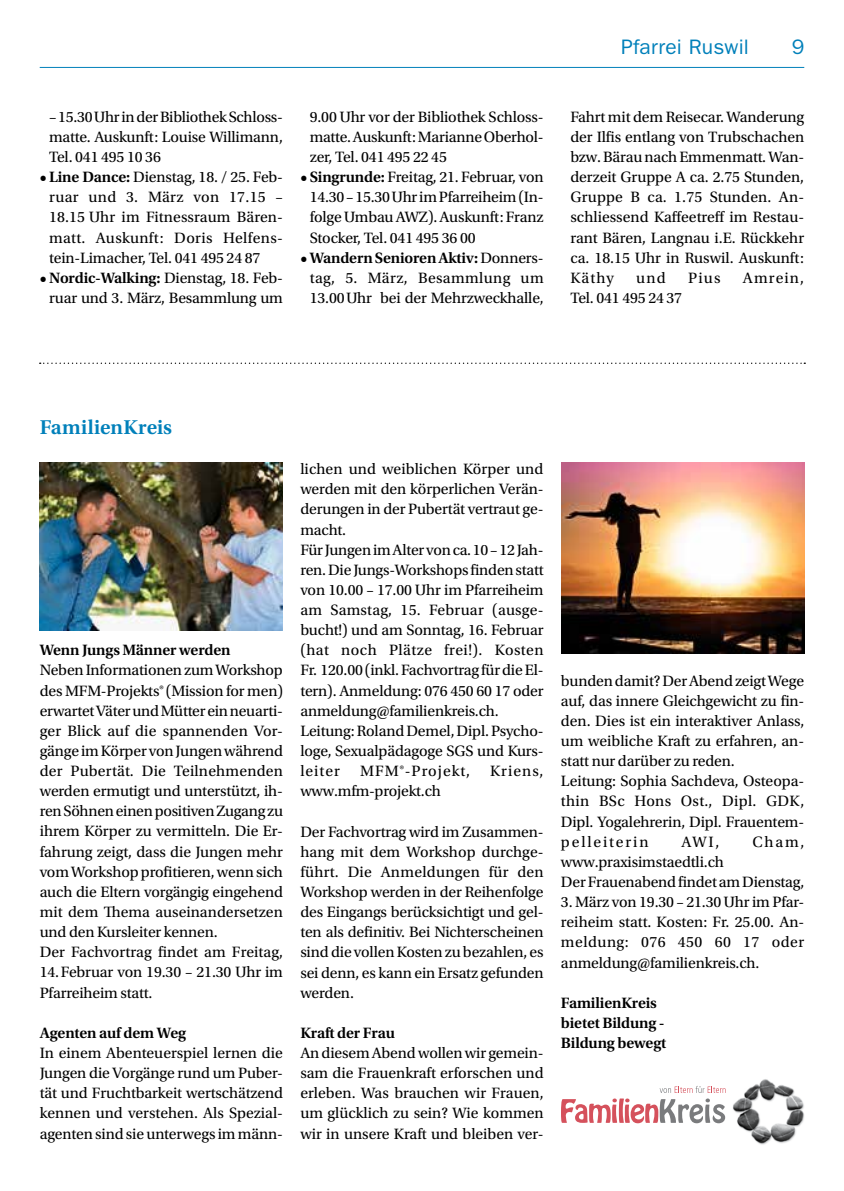
<style>
.page{position:relative;width:844px;height:1191px;background:#fff}
.page>*{position:absolute;margin:0;border:0;box-sizing:border-box;transform-origin:0 0}
.t1{font:21px "ITC Franklin Gothic Std";letter-spacing:.01em;color:#0080ba}
.t2{font:600 21px "Utopia Std";letter-spacing:.01em;color:#0080ba}
.t3{font:15.75px/20.1px "Utopia Std";letter-spacing:-.01em;color:#000;text-align:justify}
.t4{font:600 15.75px/20.1px "Utopia Std";letter-spacing:-.01em;color:#000}
.t5{font:15.75px "Utopia Std";letter-spacing:.06em;color:#000}
.s1{font-weight:600}
</style>
<div class="page">
<hr style="left:40px;top:67px;width:764px;height:1px;background:#0080ba">
<img style="left:40px;top:462px;width:243px;height:168px">
<img style="left:561px;top:462px;width:243px;height:191px">
<img style="left:733px;top:1079px;width:71px;height:66px">
<svg style="left:561px;top:1086px;width:164px;height:37px"></svg>
<svg style="left:40px;top:362px;width:765px;height:2px"></svg>
<p class="t3" style="left:49px;top:107px;width:235px">– 15.30 Uhr in der Bibliothek Schloss&shy;matte. Auskunft: Louise Willimann, Tel. 041 495 10 36</p>
<p class="t3" style="left:49px;top:167px;width:235px;text-indent:-9px"><span class="s1">• Line Dance:</span> Dienstag, 18. / 25. Feb&shy;ruar und 3. März von 17.15 – 18.15 Uhr im Fitnessraum Bären&shy;matt. Auskunft: Doris Helfens&shy;tein-Limacher, Tel. 041 495 24 87</p>
<p class="t3" style="left:40px;top:268px;width:245px;text-align:center"><span class="s1">• Nordic-Walking:</span> Dienstag, 18. Feb&shy;ruar und 3. März, Besammlung um</p>
<p class="t3" style="left:310px;top:107px;width:235px">9.00 Uhr vor der Bibliothek Schloss&shy;matte. Auskunft: Marianne Oberhol&shy;zer, Tel. 041 495 22 45</p>
<p class="t3" style="left:310px;top:167px;width:235px;text-indent:-9px"><span class="s1">• Singrunde:</span> Freitag, 21. Februar, von 14.30 – 15.30 Uhr im Pfarreiheim (In&shy;folge Umbau AWZ). Auskunft: Franz Stocker, Tel. 041 495 36 00</p>
<p class="t3" style="left:300px;top:248px;width:245px;text-align:center"><span class="s1">• Wandern Senioren Aktiv:</span> Donners&shy;tag, 5. März, Besammlung um<br>13.00Uhr bei der Mehrzweckhalle,</p>
<h1 class="t1" style="left:621px;top:35px;width:129px">Pfarrei Ruswil</h1>
<h1 class="t1" style="left:791px;top:35px;width:14px">9</h1>
<p class="t3" style="left:570px;top:107px;width:235px">Fahrt mit dem Reisecar. Wanderung der Ilfis entlang von Trubschachen bzw. Bärau nach Emmenmatt. Wan&shy;derzeit Gruppe A ca. 2.75 Stunden, Gruppe B ca. 1.75 Stunden. An&shy;schliessend Kaffeetreff im Restau&shy;rant Bären, Langnau i.E. Rückkehr ca. 18.15 Uhr in Ruswil. Auskunft:<br>Käthy</p>
<p class="t3" style="left:636px;top:268px;width:31px">und</p>
<p class="t3" style="left:688px;top:268px;width:34px">Pius</p>
<p class="t3" style="left:742px;top:268px;width:63px">Amrein,</p>
<p class="t3" style="left:570px;top:288px;width:113px">Tel. 041 495 24 37</p>
<h1 class="t2" style="left:40px;top:415px;width:134px">FamilienKreis</h1>
<p class="t4" style="left:40px;top:640px;width:192px">Wenn Jungs Männer werden</p>
<p class="t3" style="left:40px;top:660px;width:245px;text-align:left">Neben Informationen zum Workshop des MFM-Projekts® (Mission for men) erwartet Väter und Mütter ein neuarti&shy;ger Blick auf die spannenden Vor&shy;gänge im Körper von Jungen während der Pubertät. Die Teilnehmenden werden ermutigt und unterstützt, ih&shy;ren Söhnen einen positiven Zugang zu ihrem Körper zu vermitteln. Die Er&shy;fahrung zeigt, dass die Jungen mehr vom Workshop profitieren, wenn sich auch die Eltern vorgängig eingehend mit dem Thema auseinandersetzen und den Kursleiter kennen.<br>Der Fachvortrag findet am Freitag, 14.Februar von 19.30 – 21.30 Uhr im Pfarreiheim statt.</p>
<p class="t4" style="left:40px;top:1022px;width:148px">Agenten auf dem Weg</p>
<p class="t3" style="left:40px;top:1043px;width:245px">In einem Abenteuerspiel lernen die Jungen die Vorgänge rund um Puber&shy;tät und Fruchtbarkeit wertschätzend kennen und verstehen. Als Spezial&shy;agenten sind sie unterwegs im männ-</p>
<p class="t3" style="left:300px;top:459px;width:245px;text-align:left">lichen und weiblichen Körper und werden mit den körperlichen Verän&shy;derungen in der Pubertät vertraut ge&shy;macht.<br>Für Jungen im Alter von ca. 10 – 12 Jah&shy;ren. Die Jungs-Workshops finden statt von 10.00 – 17.00 Uhr im Pfarreiheim am Samstag, 15. Februar (ausge&shy;bucht!) und am Sonntag, 16. Februar (hat noch Plätze frei!). Kosten<br>Fr. 120.00 (inkl. Fachvortrag für die El&shy;tern). Anmeldung: 076 450 60 17 oder anmeldung@familienkreis.ch.<br>Leitung: Roland Demel, Dipl. Psycho&shy;loge, Sexualpädagoge SGS und Kurs&shy;leiter</p>
<p class="t5" style="left:360px;top:762px;width:111px">MFM®-Projekt,</p>
<p class="t3" style="left:490px;top:761px;width:55px">Kriens,</p>
<p class="t3" style="left:300px;top:781px;width:142px">www.mfm-projekt.ch</p>
<p class="t3" style="left:300px;top:821px;width:245px">Der Fachvortrag wird im Zusammen&shy;hang mit dem Workshop durchge&shy;führt. Die Anmeldungen für den Workshop werden in der Reihenfolge des Eingangs berücksichtigt und gel&shy;ten als definitiv. Bei Nichterscheinen sind die vollen Kosten zu bezahlen, es sei denn, es kann ein Ersatz gefunden werden.</p>
<p class="t4" style="left:300px;top:1023px;width:96px">Kraft der Frau</p>
<p class="t3" style="left:300px;top:1043px;width:245px">An diesem Abend wollen wir gemein&shy;sam die Frauenkraft erforschen und erleben. Was brauchen wir Frauen, um glücklich zu sein? Wie kommen wir in unsere Kraft und bleiben ver-</p>
<p class="t3" style="left:561px;top:670px;width:245px;text-align:left">bunden damit? Der Abend zeigt Wege auf, das innere Gleichgewicht zu fin&shy;den. Dies ist ein interaktiver Anlass, um weibliche Kraft zu erfahren, an&shy;statt nur darüber zu reden.<br>Leitung: Sophia Sachdeva, Osteopa&shy;thin BSc Hons Ost., Dipl. GDK,<br>Dipl. Yogalehrerin, Dipl. Frauentem&shy;pelleiterin</p>
<p class="t3" style="left:681px;top:832px;width:39px">AWI,</p>
<p class="t3" style="left:752px;top:832px;width:53px">Cham,</p>
<p class="t3" style="left:561px;top:852px;width:245px">www.praxisimstaedtli.ch<br>Der Frauenabend findet am Dienstag,</p>
<p class="t3" style="left:561px;top:892px;width:245px">3. März von 19.30 – 21.30 Uhr im Pfar&shy;reiheim statt. Kosten: Fr. 25.00. An&shy;meldung: 076 450 60 17 oder anmeldung@familienkreis.ch.</p>
<p class="t4" style="left:561px;top:992px;width:107px">FamilienKreis bietet Bildung -<br>Bildung bewegt</p>
</div>
